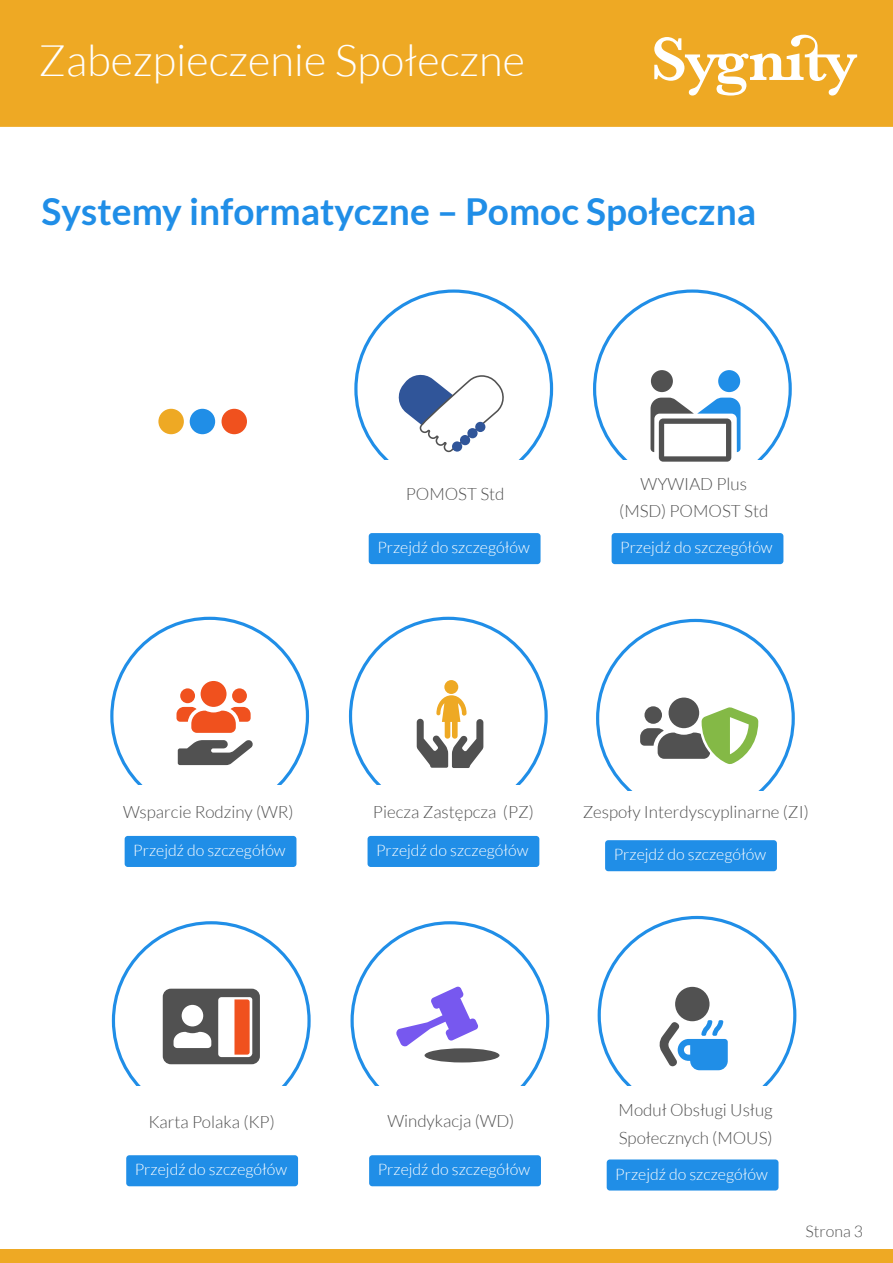
<style>
.page{position:relative;width:893px;height:1263px;background:#fff}
.page>*{position:absolute;margin:0;border:0;box-sizing:border-box;transform-origin:0 0}
.t1{font:300 43.5px "Lato";color:#fff}
.t2{font:700 37.05px "Lato";color:#208ee7}
.t3{font:300 16.95px/27.6px "Lato";color:#515151}
.t4{font:300 15.9px "Lato";color:#fff}
.t5{font:300 15.9px "Lato";color:#515151}
</style>
<div class="page">
<div style="left:0;top:1249px;width:893px;height:14px;background:#eea924"></div>
<div style="left:0;top:0;width:893px;height:127px;background:#eea924"></div>
<svg style="left:654px;top:35px;width:203px;height:61px"></svg>
<div style="left:125px;top:836px;width:171px;height:31px;background:#208ee7;border-radius:3px"></div>
<div style="left:368px;top:836px;width:171px;height:31px;background:#208ee7;border-radius:3px"></div>
<div style="left:126px;top:1155px;width:172px;height:31px;background:#208ee7;border-radius:3px"></div>
<div style="left:605px;top:840px;width:172px;height:31px;background:#208ee7;border-radius:3px"></div>
<div style="left:369px;top:1155px;width:172px;height:31px;background:#208ee7;border-radius:3px"></div>
<div style="left:607px;top:1159px;width:171px;height:31px;background:#208ee7;border-radius:3px"></div>
<div style="left:222px;top:409px;width:25px;height:25px;background:#f0511e;border-radius:50%"></div>
<div style="left:190px;top:409px;width:25px;height:25px;background:#208ee7;border-radius:50%"></div>
<div style="left:158px;top:409px;width:26px;height:25px;background:#eea924;border-radius:50%"></div>
<svg style="left:596px;top:618px;width:199px;height:173px"></svg>
<svg style="left:110px;top:616px;width:200px;height:169px"></svg>
<svg style="left:348px;top:616px;width:200px;height:169px"></svg>
<svg style="left:111px;top:921px;width:200px;height:165px"></svg>
<svg style="left:350px;top:921px;width:200px;height:165px"></svg>
<div style="left:425px;top:1048px;width:74px;height:14px;background:#515151;border-radius:50%"></div>
<svg style="left:597px;top:915px;width:200px;height:171px"></svg>
<div style="left:369px;top:533px;width:172px;height:31px;background:#208ee7;border-radius:3px"></div>
<div style="left:612px;top:533px;width:171px;height:31px;background:#208ee7;border-radius:3px"></div>
<svg style="left:354px;top:289px;width:200px;height:171px"></svg>
<div style="left:452px;top:441px;width:10px;height:11px;background:#305599;border-radius:50%"></div>
<div style="left:460px;top:435px;width:10px;height:10px;background:#305599;border-radius:50%"></div>
<div style="left:467px;top:428px;width:11px;height:10px;background:#305599;border-radius:50%"></div>
<div style="left:475px;top:422px;width:11px;height:10px;background:#305599;border-radius:50%"></div>
<svg style="left:593px;top:289px;width:199px;height:173px"></svg>
<p class="t1" style="left:39px;top:37px;width:488px">Zabezpieczenie Społeczne</p>
<p class="t2" style="left:42px;top:190px;width:716px">Systemy informatyczne – Pomoc Społeczna</p>
<p class="t3" style="left:406px;top:480px;width:100px">POMOST Std</p>
<p class="t3" style="left:619px;top:471px;width:151px;line-height:26.5px;text-align:center">WYWIAD Plus (MSD) POMOST Std</p>
<p class="t4" style="left:377px;top:539px;width:154px">Przejdź do szczegółów</p>
<p class="t4" style="left:620px;top:539px;width:154px">Przejdź do szczegółów</p>
<p class="t3" style="left:123px;top:798px;width:172px">Wsparcie Rodziny (WR)</p>
<p class="t3" style="left:373px;top:798px;width:162px">Piecza Zastępcza (PZ)</p>
<p class="t4" style="left:133px;top:842px;width:154px">Przejdź do szczegółów</p>
<p class="t4" style="left:376px;top:842px;width:154px">Przejdź do szczegółów</p>
<p class="t3" style="left:583px;top:798px;width:228px">Zespoły Interdyscyplinarne (ZI)</p>
<p class="t4" style="left:614px;top:846px;width:154px">Przejdź do szczegółów</p>
<p class="t3" style="left:148px;top:1108px;width:128px">Karta Polaka (KP)</p>
<p class="t3" style="left:387px;top:1107px;width:128px">Windykacja (WD)</p>
<p class="t3" style="left:619px;top:1096px;width:156px">Moduł Obsługi Usług<br>Społecznych (MOUS)</p>
<p class="t4" style="left:135px;top:1161px;width:154px">Przejdź do szczegółów</p>
<p class="t4" style="left:378px;top:1161px;width:154px">Przejdź do szczegółów</p>
<p class="t4" style="left:615px;top:1165px;width:154px">Przejdź do szczegółów</p>
<p class="t5" style="left:805px;top:1222px;width:59px">Strona 3</p>
</div>
